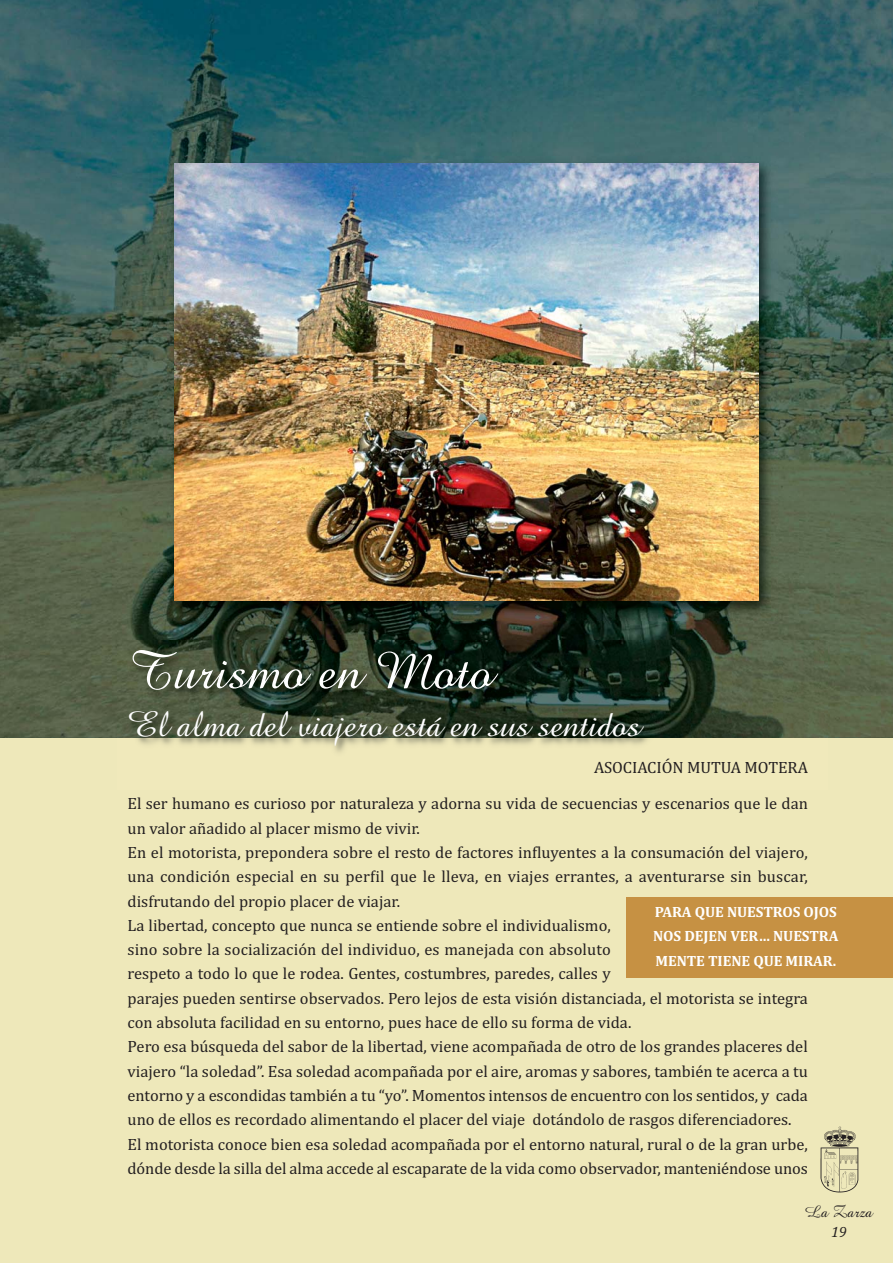
<style>
.page{position:relative;width:893px;height:1263px;background:#fff}
.page>*{position:absolute;margin:0;border:0;box-sizing:border-box;transform-origin:0 0}
.t1{font:54px "Amazone BT";color:#fff}
.t2{font:36px "Amazone BT";color:#fff}
.t3{font:16.5px/24.3px "Cambria";color:#231f20}
.t4{font:16.5px "Amazone BT";color:#231f20}
.t5{font:700 15px/24.3px "Cambria";letter-spacing:-.005em;color:#fff;text-align:justify}
.t6{font:italic 15px "Cambria";color:#231f20}
</style>
<div class="page">
<div style="left:0;top:683px;width:893px;height:580px;background:#eee8ba"></div>
<img style="left:0;top:0;width:893px;height:738px">
<img style="left:117px;top:641px;width:710px;height:111px">
<div style="left:626px;top:897px;width:267px;height:81px;background:#c69143"></div>
<img style="left:167px;top:157px;width:611px;height:463px">
<img style="left:174px;top:164px;width:584px;height:437px">
<img style="left:820px;top:1127px;width:39px;height:66px">
<h1 class="t1" style="left:128px;top:653px;width:367px">Turismo en Moto</h1>
<h2 class="t2" style="left:128px;top:713px;width:515px">El alma del viajero está en sus sentidos</h2>
<p class="t3" style="left:594px;top:757px;width:215px">ASOCIACIÓN MUTUA MOTERA</p>
<p class="t3" style="left:128px;top:793px;width:682px">El ser humano es curioso por naturaleza y adorna su vida de secuencias y escenarios que le dan un valor añadido al placer mismo de vivir.<br>En el motorista, prepondera sobre el resto de factores influyentes a la consumación del viajero, una condición especial en su perfil que le lleva, en viajes errantes, a aventurarse sin buscar, disfrutando del propio placer de viajar.<br>La libertad, concepto que nunca se entiende sobre el individualismo,<br>sino sobre la socialización del individuo, es manejada con absoluto<br>respeto a todo lo que le rodea. Gentes, costumbres, paredes, calles y<br>parajes pueden sentirse observados. Pero lejos de esta visión distanciada, el motorista se integra con absoluta facilidad en su entorno, pues hace de ello su forma de vida.<br>Pero esa búsqueda del sabor de la libertad, viene acompañada de otro de los grandes placeres del viajero “la soledad”. Esa soledad acompañada por el aire, aromas y sabores, también te acerca a tu entorno y a escondidas también a tu “yo”. Momentos intensos de encuentro con los sentidos, y cada uno de ellos es recordado alimentando el placer del viaje dotándolo de rasgos diferenciadores.<br>El motorista conoce bien esa soledad acompañada por el entorno natural, rural o de la gran urbe, dónde desde la silla del alma accede al escaparate de la vida como observador, manteniéndose unos</p>
<p class="t5" style="left:653px;top:901px;width:187px">PARA QUE NUESTROS OJOS NOS DEJEN VER… NUESTRA MENTE TIENE QUE MIRAR.</p>
<p class="t4" style="left:805px;top:1206px;width:69px">La Zarza</p>
<p class="t6" style="left:831px;top:1226px;width:17px">19</p>
</div>
